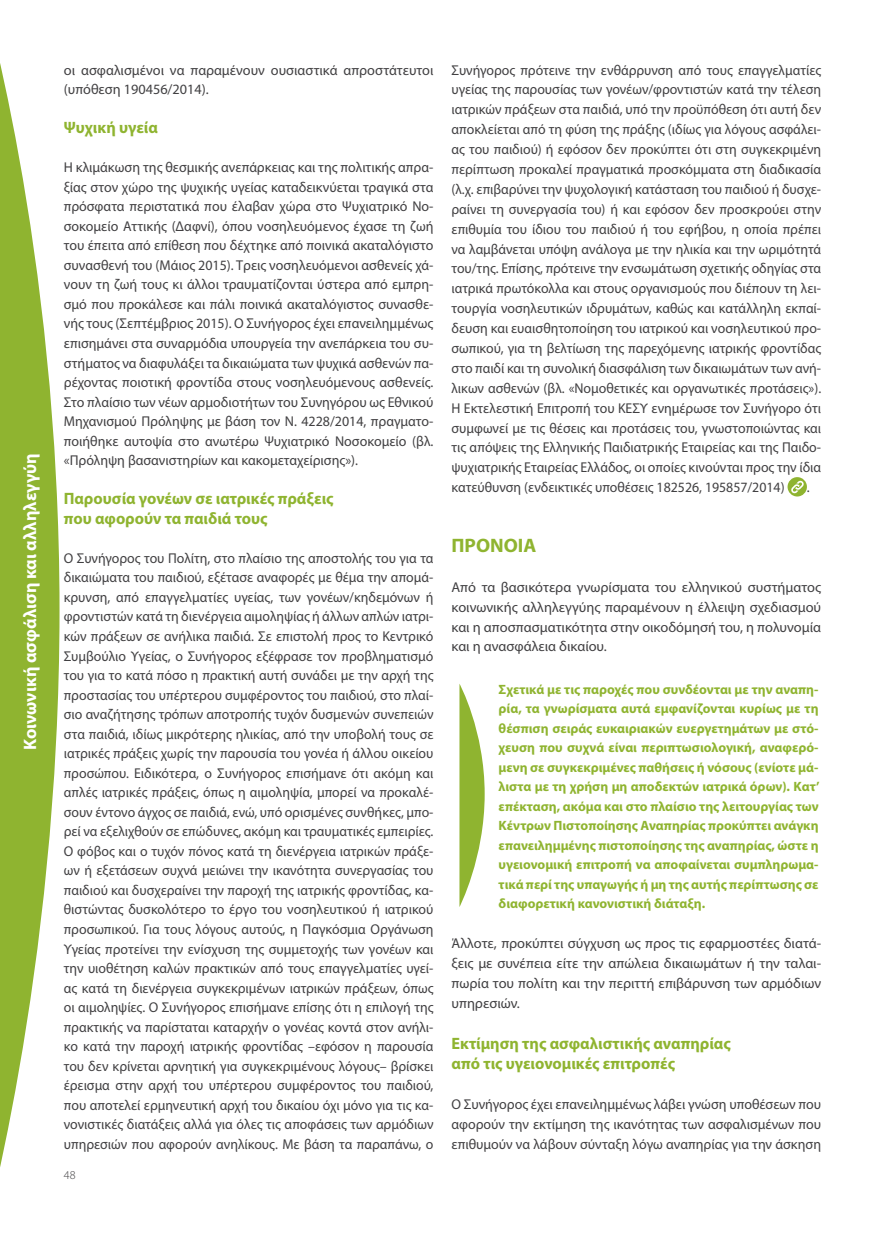
<style>
.page{position:relative;width:885px;height:1234px;background:#fff}
.page>*{position:absolute;margin:0;border:0;box-sizing:border-box;transform-origin:0 0}
.t1{font:700 19.5px "Myriad Pro";color:#8fb430}
.t2{font:700 18px "Myriad Pro";color:#fff}
.t3{font:700 16.5px/19.5px "Myriad Pro";color:#8fb430}
.t4{font:14.25px/19.5px "Myriad Pro";color:#414042;text-align:justify}
.t5{font:700 13.5px/19.5px "Myriad Pro";color:#8fb430;text-align:justify}
.t6{font:300 12px "Myriad Pro";color:#414042}
</style>
<div class="page">
<svg style="left:0;top:63px;width:59px;height:1104px;fill:#8fb430"></svg>
<svg style="left:787px;top:477px;width:19px;height:19px"></svg>
<svg style="left:790px;top:480px;width:13px;height:13px"></svg>
<svg style="left:459px;top:684px;width:25px;height:222px"></svg>
<p class="t2" style="left:18px;top:750px;width:298px;rotate:-90deg">Κοινωνική ασφάλιση και αλληλεγγύη</p>
<p class="t4" style="left:64px;top:60px;width:371px">οι ασφαλισμένοι να παραμένουν ουσιαστικά απροστάτευτοι (υπόθεση 190456/2014).</p>
<p class="t3" style="left:64px;top:117px;width:95px">Ψυχική υγεία</p>
<p class="t4" style="left:64px;top:157px;width:371px">Η κλιμάκωση της θεσμικής ανεπάρκειας και της πολιτικής απρα&shy;ξίας στον χώρο της ψυχικής υγείας καταδεικνύεται τραγικά στα πρόσφατα περιστατικά που έλαβαν χώρα στο Ψυχιατρικό Νο&shy;σοκομείο Αττικής (Δαφνί), όπου νοσηλευόμενος έχασε τη ζωή του έπειτα από επίθεση που δέχτηκε από ποινικά ακαταλόγιστο συνασθενή του (Μάιος 2015). Τρεις νοσηλευόμενοι ασθενείς χά&shy;νουν τη ζωή τους κι άλλοι τραυματίζονται ύστερα από εμπρη&shy;σμό που προκάλεσε και πάλι ποινικά ακαταλόγιστος συνασθε&shy;νής τους (Σεπτέμβριος 2015). Ο Συνήγορος έχει επανειλημμένως επισημάνει στα συναρμόδια υπουργεία την ανεπάρκεια του συ&shy;στήματος να διαφυλάξει τα δικαιώματα των ψυχικά ασθενών πα&shy;ρέχοντας ποιοτική φροντίδα στους νοσηλευόμενους ασθενείς.<br>Στο πλαίσιο των νέων αρμοδιοτήτων του Συνηγόρου ως Εθνικού Μηχανισμού Πρόληψης με βάση τον Ν. 4228/2014, πραγματο&shy;ποιήθηκε αυτοψία στο ανωτέρω Ψυχιατρικό Νοσοκομείο (βλ. «Πρόληψη βασανιστηρίων και κακομεταχείρισης»).</p>
<p class="t3" style="left:64px;top:488px;width:271px">Παρουσία γονέων σε ιατρικές πράξεις που αφορούν τα παιδιά τους</p>
<p class="t4" style="left:64px;top:548px;width:371px">Ο Συνήγορος του Πολίτη, στο πλαίσιο της αποστολής του για τα δικαιώματα του παιδιού, εξέτασε αναφορές με θέμα την απομά&shy;κρυνση, από επαγγελματίες υγείας, των γονέων/κηδεμόνων ή φροντιστών κατά τη διενέργεια αιμοληψίας ή άλλων απλών ιατρι&shy;κών πράξεων σε ανήλικα παιδιά. Σε επιστολή προς το Κεντρικό Συμβούλιο Υγείας, ο Συνήγορος εξέφρασε τον προβληματισμό του για το κατά πόσο η πρακτική αυτή συνάδει με την αρχή της προστασίας του υπέρτερου συμφέροντος του παιδιού, στο πλαί&shy;σιο αναζήτησης τρόπων αποτροπής τυχόν δυσμενών συνεπειών στα παιδιά, ιδίως μικρότερης ηλικίας, από την υποβολή τους σε ιατρικές πράξεις χωρίς την παρουσία του γονέα ή άλλου οικείου προσώπου. Ειδικότερα, ο Συνήγορος επισήμανε ότι ακόμη και απλές ιατρικές πράξεις, όπως η αιμοληψία, μπορεί να προκαλέ&shy;σουν έντονο άγχος σε παιδιά, ενώ, υπό ορισμένες συνθήκες, μπο&shy;ρεί να εξελιχθούν σε επώδυνες, ακόμη και τραυματικές εμπειρίες.<br>Ο φόβος και ο τυχόν πόνος κατά τη διενέργεια ιατρικών πράξε&shy;ων ή εξετάσεων συχνά μειώνει την ικανότητα συνεργασίας του παιδιού και δυσχεραίνει την παροχή της ιατρικής φροντίδας, κα&shy;θιστώντας δυσκολότερο το έργο του νοσηλευτικού ή ιατρικού προσωπικού. Για τους λόγους αυτούς, η Παγκόσμια Οργάνωση Υγείας προτείνει την ενίσχυση της συμμετοχής των γονέων και την υιοθέτηση καλών πρακτικών από τους επαγγελματίες υγεί&shy;ας κατά τη διενέργεια συγκεκριμένων ιατρικών πράξεων, όπως οι αιμοληψίες. Ο Συνήγορος επισήμανε επίσης ότι η επιλογή της πρακτικής να παρίσταται καταρχήν ο γονέας κοντά στον ανήλι&shy;κο κατά την παροχή ιατρικής φροντίδας –εφόσον η παρουσία του δεν κρίνεται αρνητική για συγκεκριμένους λόγους– βρίσκει έρεισµα στην αρχή του υπέρτερου συμφέροντος του παιδιού, που αποτελεί ερμηνευτική αρχή του δικαίου όχι µόνο για τις κα&shy;νονιστικές διατάξεις αλλά για όλες τις αποφάσεις των αρμόδιων υπηρεσιών που αφορούν ανηλίκους. Με βάση τα παραπάνω, ο</p>
<p class="t6" style="left:64px;top:1168px;width:13px">48</p>
<p class="t4" style="left:451px;top:59px;width:371px;line-height:20px">Συνήγορος πρότεινε την ενθάρρυνση από τους επαγγελματίες υγείας της παρουσίας των γονέων/φροντιστών κατά την τέλεση ιατρικών πράξεων στα παιδιά, υπό την προϋπόθεση ότι αυτή δεν αποκλείεται από τη φύση της πράξης (ιδίως για λόγους ασφάλει&shy;ας του παιδιού) ή εφόσον δεν προκύπτει ότι στη συγκεκριμένη περίπτωση προκαλεί πραγματικά προσκόμματα στη διαδικασία (λ.χ. επιβαρύνει την ψυχολογική κατάσταση του παιδιού ή δυσχε&shy;ραίνει τη συνεργασία του) ή και εφόσον δεν προσκρούει στην επιθυμία του ίδιου του παιδιού ή του εφήβου, η οποία πρέπει να λαμβάνεται υπόψη ανάλογα µε την ηλικία και την ωριμότητά του/της. Επίσης, πρότεινε την ενσωμάτωση σχετικής οδηγίας στα ιατρικά πρωτόκολλα και στους οργανισμούς που διέπουν τη λει&shy;τουργία νοσηλευτικών ιδρυµάτων, καθώς και κατάλληλη εκπαί&shy;δευση και ευαισθητοποίηση του ιατρικού και νοσηλευτικού προ&shy;σωπικού, για τη βελτίωση της παρεχόµενης ιατρικής φροντίδας στο παιδί και τη συνολική διασφάλιση των δικαιωμάτων των ανή&shy;λικων ασθενών (βλ. «Νομοθετικές και οργανωτικές προτάσεις»).<br>Η Εκτελεστική Επιτροπή του ΚΕΣΥ ενημέρωσε τον Συνήγορο ότι συμφωνεί µε τις θέσεις και προτάσεις του, γνωστοποιώντας και τις απόψεις της Ελληνικής Παιδιατρικής Εταιρείας και της Παιδο&shy;ψυχιατρικής Εταιρείας Ελλάδος, οι οποίες κινούνται προς την ίδια κατεύθυνση (ενδεικτικές υποθέσεις 182526, 195857/2014)</p>
<p class="t4" style="left:806px;top:477px;width:4px">.</p>
<h1 class="t1" style="left:451px;top:532px;width:13px">ΠΡΟΝΟΙ</h1>
<h1 class="t1" style="left:523px;top:532px;width:14px">Α</h1>
<p class="t4" style="left:451px;top:576px;width:371px;line-height:20px">Από τα βασικότερα γνωρίσματα του ελληνικού συστήματος κοινωνικής αλληλεγγύης παραμένουν η έλλειψη σχεδιασμού και η αποσπασματικότητα στην οικοδόμησή του, η πολυνομία και η ανασφάλεια δικαίου.</p>
<p class="t5" style="left:498px;top:679px;width:322px">Σχετικά με τις παροχές που συνδέονται με την αναπη&shy;ρία, τα γνωρίσματα αυτά εμφανίζονται κυρίως με τη θέσπιση σειράς ευκαιριακών ευεργετημάτων με στό&shy;χευση που συχνά είναι περιπτωσιολογική, αναφερό&shy;μενη σε συγκεκριμένες παθήσεις ή νόσους (ενίοτε μά&shy;λιστα με τη χρήση μη αποδεκτών ιατρικά όρων). Κατ’ επέκταση, ακόμα και στο πλαίσιο της λειτουργίας των Κέντρων Πιστοποίησης Αναπηρίας προκύπτει ανάγκη επανειλημμένης πιστοποίησης της αναπηρίας, ώστε η υγειονομική επιτροπή να αποφαίνεται συμπληρωμα&shy;τικά περί της υπαγωγής ή μη της αυτής περίπτωσης σε διαφορετική κανονιστική διάταξη.</p>
<p class="t4" style="left:451px;top:932px;width:371px;line-height:20px">Άλλοτε, προκύπτει σύγχυση ως προς τις εφαρμοστέες διατά&shy;ξεις με συνέπεια είτε την απώλεια δικαιωμάτων ή την ταλαι&shy;πωρία του πολίτη και την περιττή επιβάρυνση των αρμόδιων υπηρεσιών.</p>
<p class="t3" style="left:451px;top:1033px;width:281px;line-height:20px">Εκτίμηση της ασφαλιστικής αναπηρίας από τις υγειονομικές επιτροπές</p>
<p class="t4" style="left:451px;top:1093px;width:371px;line-height:20px">Ο Συνήγορος έχει επανειλημμένως λάβει γνώση υποθέσεων που αφορούν την εκτίμηση της ικανότητας των ασφαλισμένων που επιθυμούν να λάβουν σύνταξη λόγω αναπηρίας για την άσκηση</p>
</div>
